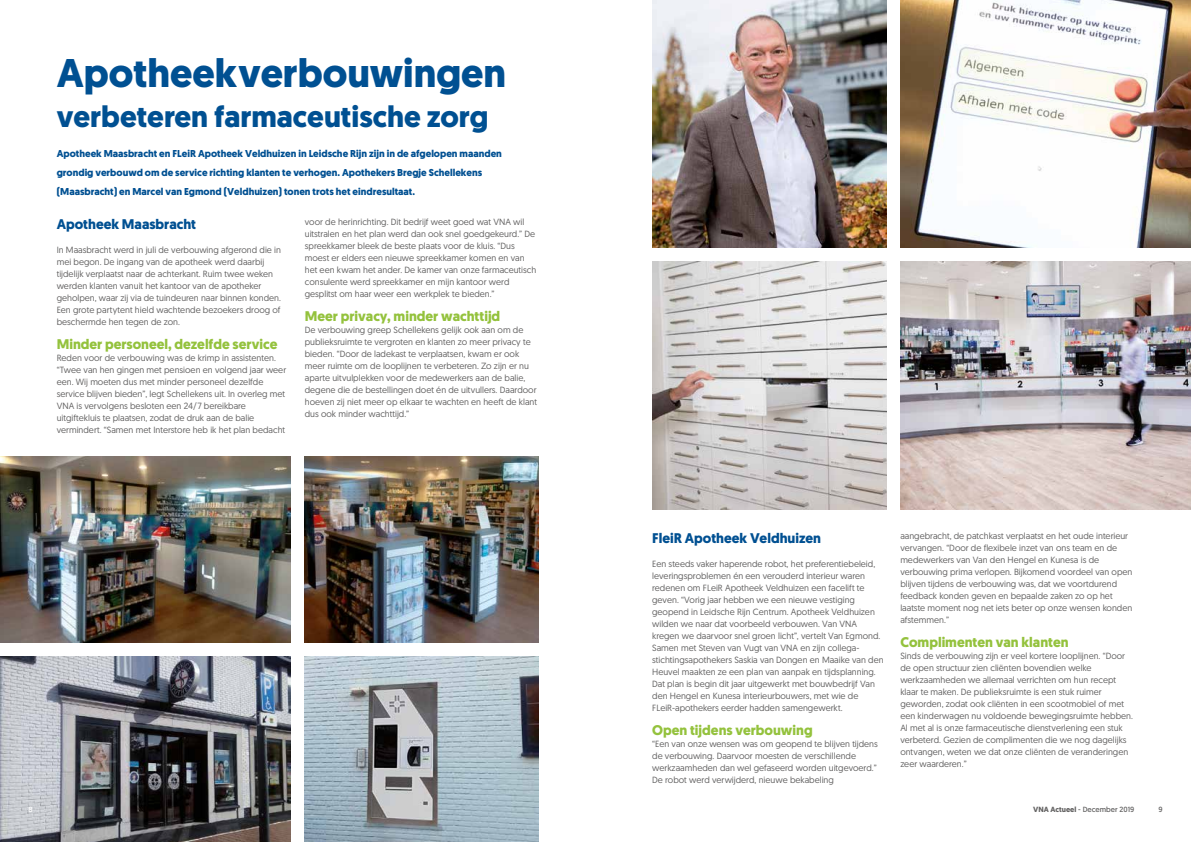
<style>
.page{position:relative;width:1191px;height:842px;background:#fff}
.page>*{position:absolute;margin:0;border:0;box-sizing:border-box;transform-origin:0 0}
.t1{font:700 40px "Geomanist";color:#005092}
.t2{font:700 30px "Geomanist";color:#005092}
.t3{font:700 14px "Geomanist";color:#94c23d}
.t4{font:700 14px "Geomanist";color:#005092}
.t5{font:700 10px/19px "Geomanist";color:#005092}
.t6{font:9px/12px "Geomanist";color:#646363}
.t7{font:7.5px "Geomanist";color:#646363}
.t8{font:7.5px "Geomanist";color:#fff}
.s1{font-weight:700}
</style>
<div class="page">
<img style="left:0;top:456px;width:291px;height:186px">
<img style="left:305px;top:456px;width:234px;height:186px">
<img style="left:305px;top:656px;width:234px;height:186px">
<img style="left:0;top:656px;width:291px;height:186px">
<img style="left:652px;top:0;width:234px;height:248px">
<img style="left:900px;top:0;width:291px;height:248px">
<img style="left:652px;top:262px;width:234px;height:247px">
<img style="left:900px;top:262px;width:291px;height:247px">
<h1 class="t1" style="left:57px;top:46px;width:451px">Apotheekverbouwingen</h1>
<h2 class="t2" style="left:57px;top:96px;width:433px">verbeteren farmaceutische zorg</h2>
<p class="t5" style="left:57px;top:144px;width:447px">Apotheek Maasbracht en FLeiR Apotheek Veldhuizen in Leidsche Rijn zijn in de afgelopen maanden grondig verbouwd om de service richting klanten te verhogen. Apothekers Bregje Schellekens (Maasbracht) en Marcel van Egmond (Veldhuizen) tonen trots het eindresultaat.</p>
<h3 class="t4" style="left:57px;top:215px;width:141px">Apotheek Maasbracht</h3>
<p class="t6" style="left:57px;top:243px;width:226px">In Maasbracht werd in juli de verbouwing afgerond die in mei begon. De ingang van de apotheek werd daarbij tijdelijk verplaatst naar de achterkant. Ruim twee weken werden klanten vanuit het kantoor van de apotheker geholpen, waar zij via de tuindeuren naar binnen konden.<br>Een grote partytent hield wachtende bezoekers droog of beschermde hen tegen de zon.</p>
<h3 class="t3" style="left:57px;top:335px;width:222px">Minder personeel, dezelfde service</h3>
<p class="t6" style="left:57px;top:351px;width:231px">Reden voor de verbouwing was de krimp in assistenten. “Twee van hen gingen met pensioen en volgend jaar weer een. Wij moeten dus met minder personeel dezelfde service blijven bieden”, legt Schellekens uit. In overleg met VNA is vervolgens besloten een 24/7 bereikbare uitgiftekluis te plaatsen, zodat de druk aan de balie vermindert. “Samen met Interstore heb ik het plan bedacht</p>
<p class="t6" style="left:305px;top:216px;width:233px">voor de herinrichting. Dit bedrijf weet goed wat VNA wil uitstralen en het plan werd dan ook snel goedgekeurd.” De spreekkamer bleek de beste plaats voor de kluis. “Dus moest er elders een nieuwe spreekkamer komen en van het een kwam het ander. De kamer van onze farmaceutisch consulente werd spreekkamer en mijn kantoor werd gesplitst om haar weer een werkplek te bieden.”</p>
<h3 class="t3" style="left:305px;top:307px;width:197px">Meer privacy, minder wachttijd</h3>
<p class="t6" style="left:305px;top:324px;width:234px">De verbouwing greep Schellekens gelijk ook aan om de publieksruimte te vergroten en klanten zo meer privacy te bieden. “Door de ladekast te verplaatsen, kwam er ook meer ruimte om de looplijnen te verbeteren. Zo zijn er nu aparte uitvulplekken voor de medewerkers aan de balie, degene die de bestellingen doet én de uitvullers. Daardoor hoeven zij niet meer op elkaar te wachten en heeft de klant dus ook minder wachttijd.”</p>
<h3 class="t4" style="left:652px;top:528px;width:170px">FleiR Apotheek Veldhuizen</h3>
<p class="t6" style="left:652px;top:557px;width:233px">Een steeds vaker haperende robot, het preferentiebeleid, leveringsproblemen én een verouderd interieur waren redenen om FLeiR Apotheek Veldhuizen een facelift te geven. “Vorig jaar hebben we een nieuwe vestiging geopend in Leidsche Rijn Centrum. Apotheek Veldhuizen wilden we naar dat voorbeeld verbouwen. Van VNA kregen we daarvoor snel groen licht”, vertelt Van Egmond.<br>Samen met Steven van Vugt van VNA en zijn collega&shy;stichtingsapothekers Saskia van Dongen en Maaike van den Heuvel maakten ze een plan van aanpak en tijdsplanning.<br>Dat plan is begin dit jaar uitgewerkt met bouwbedrijf Van den Hengel en Kunesa interieurbouwers, met wie de FLeiR-apothekers eerder hadden samengewerkt.</p>
<h3 class="t3" style="left:652px;top:720px;width:162px">Open tijdens verbouwing</h3>
<p class="t6" style="left:652px;top:737px;width:227px">“Een van onze wensen was om geopend te blijven tijdens de verbouwing. Daarvoor moesten de verschillende werkzaamheden dan wel gefaseerd worden uitgevoerd.” De robot werd verwijderd, nieuwe bekabeling</p>
<p class="t6" style="left:900px;top:530px;width:233px">aangebracht, de patchkast verplaatst en het oude interieur vervangen. “Door de flexibele inzet van ons team en de medewerkers van Van den Hengel en Kunesa is de verbouwing prima verlopen. Bijkomend voordeel van open blijven tijdens de verbouwing was, dat we voortdurend feedback konden geven en bepaalde zaken zo op het laatste moment nog net iets beter op onze wensen konden afstemmen.”</p>
<h3 class="t3" style="left:900px;top:633px;width:170px">Complimenten van klanten</h3>
<p class="t6" style="left:900px;top:650px;width:234px">Sinds de verbouwing zijn er veel kortere looplijnen. “Door de open structuur zien cliënten bovendien welke werkzaamheden we allemaal verrichten om hun recept klaar te maken. De publieksruimte is een stuk ruimer geworden, zodat ook cliënten in een scootmobiel of met een kinderwagen nu voldoende bewegingsruimte hebben.<br>Al met al is onze farmaceutische dienstverlening een stuk verbeterd. Gezien de complimenten die we nog dagelijks ontvangen, weten we dat onze cliënten de veranderingen zeer waarderen.”</p>
<p class="t8" style="left:28px;top:805px;width:6px">8</p>
<p class="t7" style="left:1033px;top:805px;width:102px"><span class="s1">VNA Actueel</span> - December 2019</p>
<p class="t7" style="left:1158px;top:805px;width:6px">9</p>
</div>
